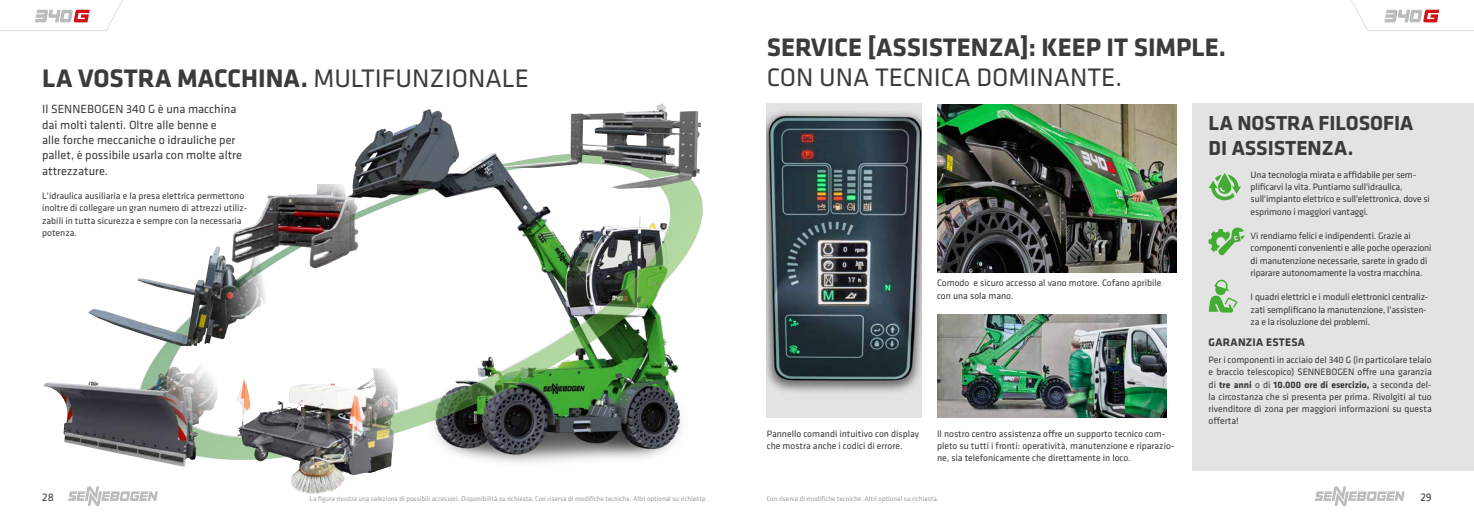
<style>
.page{position:relative;width:1474px;height:521px;background:#fff}
.page>*{position:absolute;margin:0;border:0;box-sizing:border-box;transform-origin:0 0}
.t1{font:700 26.25px "Klavika Basic";color:#3b3b3a}
.t2{font:26.25px "Klavika Basic";color:#3b3b3a}
.t3{font:700 21px/25.2px "Klavika Basic";color:#3b3b3a}
.t4{font:12.25px/15.3px "Klavika Basic";color:#3b3b3a}
.t5{font:700 11.38px "Klavika Basic";letter-spacing:.02em;color:#3b3b3a}
.t6{font:11.38px "Klavika Basic";color:#3b3b3a}
.t7{font:9.62px/12.2px "Klavika Basic";letter-spacing:-.005em;color:#3b3b3a}
.t8{font:7px "Klavika Basic";color:#9c9d9d}
.s1{font-weight:400}
.s2{font-weight:700}
</style>
<div class="page">
<svg style="left:68px;top:486px;width:90px;height:20px"></svg>
<svg style="left:1315px;top:486px;width:89px;height:20px"></svg>
<div style="left:1192px;top:104px;width:281px;height:367px;background:#e3e3e3"></div>
<img style="left:937px;top:104px;width:239px;height:169px">
<img style="left:937px;top:314px;width:229px;height:103px">
<svg style="left:1208px;top:173px;width:32px;height:27px"></svg>
<svg style="left:1208px;top:228px;width:36px;height:28px"></svg>
<svg style="left:1208px;top:280px;width:29px;height:32px"></svg>
<img style="left:151px;top:184px;width:551px;height:276px">
<img style="left:89px;top:246px;width:173px;height:100px">
<img style="left:225px;top:185px;width:160px;height:90px">
<img style="left:524px;top:103px;width:177px;height:86px">
<img style="left:43px;top:363px;width:174px;height:103px">
<img style="left:237px;top:368px;width:137px;height:118px">
<img style="left:348px;top:109px;width:176px;height:99px">
<img style="left:766px;top:104px;width:155px;height:313px">
<svg style="left:0;top:0;width:123px;height:31px"></svg>
<svg style="left:1351px;top:0;width:122px;height:31px"></svg>
<h1 class="t1" style="left:766px;top:28px;width:460px">SERVICE [ASSISTENZA]: KEEP IT SIMPLE.</h1>
<h1 class="t1" style="left:42px;top:59px;width:488px">LA VOSTRA MACCHINA. <span class="s1">MULTIFUNZIONALE</span></h1>
<h1 class="t2" style="left:766px;top:60px;width:357px">CON UNA TECNICA DOMINANTE.</h1>
<p class="t4" style="left:42px;top:101px;width:201px">Il SENNEBOGEN 340 G è una macchina dai molti talenti. Oltre alle benne e<br>alle forche meccaniche o idrauliche per pallet, è possibile usarla con molte altre attrezzature.</p>
<p class="t7" style="left:42px;top:189px;width:207px">L'idraulica ausiliaria e la presa elettrica permettono inoltre di collegare un gran numero di attrezzi utiliz&shy;zabili in tutta sicurezza e sempre con la necessaria potenza.</p>
<p class="t7" style="left:937px;top:277px;width:226px">Comodo e sicuro accesso al vano motore. Cofano apribile con una sola mano.</p>
<p class="t7" style="left:766px;top:427px;width:154px">Pannello comandi intuitivo con display che mostra anche i codici di errore.</p>
<p class="t7" style="left:937px;top:427px;width:239px">Il nostro centro assistenza offre un supporto tecnico com&shy;pleto su tutti i fronti: operatività, manutenzione e riparazio&shy;ne, sia telefonicamente che direttamente in loco.</p>
<h2 class="t3" style="left:1208px;top:109px;width:206px">LA NOSTRA FILOSOFIA<br>DI ASSISTENZA.</h2>
<p class="t7" style="left:1250px;top:168px;width:181px">Una tecnologia mirata e affidabile per sem&shy;plificarvi la vita. Puntiamo sull'idraulica, sull'impianto elettrico e sull'elettronica, dove si esprimono i maggiori vantaggi.</p>
<p class="t7" style="left:1250px;top:229px;width:182px">Vi rendiamo felici e indipendenti. Grazie ai componenti convenienti e alle poche operazioni di manutenzione necessarie, sarete in grado di riparare autonomamente la vostra macchina.</p>
<p class="t7" style="left:1250px;top:291px;width:179px">I quadri elettrici e i moduli elettronici centraliz&shy;zati semplificano la manutenzione, l'assisten&shy;za e la risoluzione dei problemi.</p>
<p class="t5" style="left:1208px;top:334px;width:98px">GARANZIA ESTESA</p>
<p class="t7" style="left:1208px;top:353px;width:225px;text-align:justify">Per i componenti in acciaio del 340 G (in particolare telaio e braccio telescopico) SENNEBOGEN offre una garanzia di <span class="s2">tre anni</span> o di <span class="s2">10.000 ore di esercizio,</span> a seconda del&shy;la circostanza che si presenta per prima. Rivolgiti al tuo rivenditore di zona per maggiori informazioni su questa offerta!</p>
<p class="t6" style="left:42px;top:490px;width:13px">28</p>
<p class="t8" style="left:309px;top:494px;width:399px">La figura mostra una selezione di possibili accessori. Disponibilità su richiesta. Con riserva di modifiche tecniche. Altri optional su richiesta.</p>
<p class="t8" style="left:766px;top:494px;width:173px">Con riserva di modifiche tecniche. Altri optional su richiesta.</p>
<p class="t6" style="left:1420px;top:490px;width:13px">29</p>
</div>
